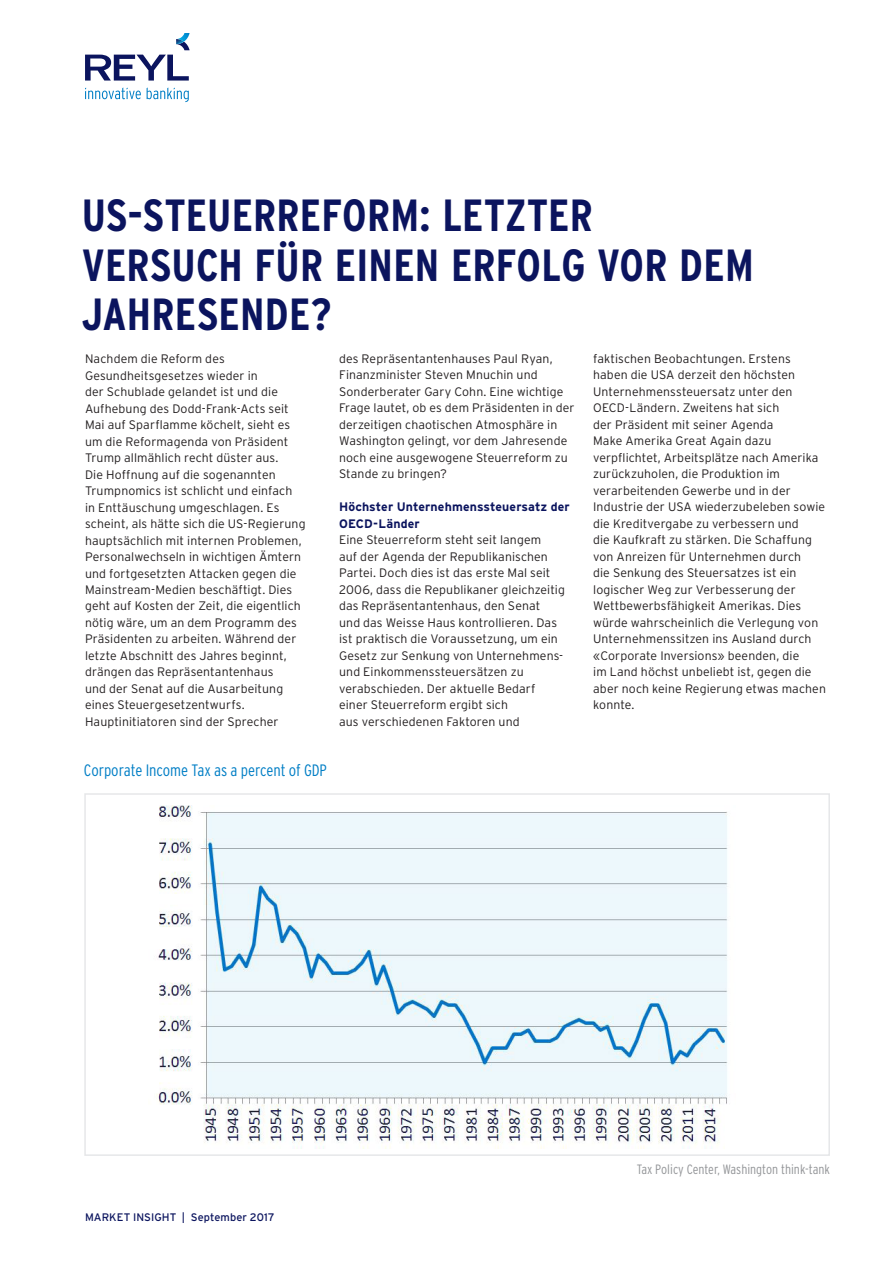
<style>
.page{position:relative;width:893px;height:1263px;background:#fff}
.page>*{position:absolute;margin:0;border:0;box-sizing:border-box;transform-origin:0 0}
.t1{font:700 condensed 45px/49.5px "Interstate";letter-spacing:.005em;color:#0b145e}
.t2{font:300 condensed 16.5px "Interstate";letter-spacing:-.005em;color:#007ec5}
.t3{font:300 condensed 13.5px "Interstate";color:#939598}
.t4{font:300 12.3px/16.5px "Interstate";letter-spacing:.01em;color:#231f20}
.t5{font:700 12.3px/16.5px "Interstate";letter-spacing:.01em;color:#0b145e}
.t6{font:10.95px "Interstate";letter-spacing:.01em;color:#0b145e}
</style>
<div class="page">
<svg style="left:85px;top:88px;width:56px;height:11px"></svg>
<svg style="left:147px;top:88px;width:42px;height:14px"></svg>
<svg style="left:85px;top:33px;width:105px;height:48px"></svg>
<img style="left:157px;top:805px;width:571px;height:344px">
<div style="left:84px;top:793px;width:746px;height:363px;border:2px solid #e6e7e9"></div>
<h1 class="t1" style="left:82px;top:190px;width:673px">US-STEUERREFORM: LETZTER<br>VERSUCH FÜR EINEN ERFOLG VOR DEM<br>JAHRESENDE?</h1>
<p class="t4" style="left:85px;top:350px;width:222px">Nachdem die Reform des Gesundheitsgesetzes wieder in<br>der Schublade gelandet ist und die Aufhebung des Dodd-Frank-Acts seit Mai auf Sparflamme köchelt, sieht es um die Reformagenda von Präsident Trump allmählich recht düster aus.<br>Die Hoffnung auf die sogenannten Trumpnomics ist schlicht und einfach<br>in Enttäuschung umgeschlagen. Es scheint, als hätte sich die US-Regierung hauptsächlich mit internen Problemen, Personalwechseln in wichtigen Ämtern und fortgesetzten Attacken gegen die Mainstream-Medien beschäftigt. Dies geht auf Kosten der Zeit, die eigentlich nötig wäre, um an dem Programm des Präsidenten zu arbeiten. Während der letzte Abschnitt des Jahres beginnt, drängen das Repräsentantenhaus<br>und der Senat auf die Ausarbeitung eines Steuergesetzentwurfs.<br>Hauptinitiatoren sind der Sprecher</p>
<p class="t4" style="left:339px;top:350px;width:237px">des Repräsentantenhauses Paul Ryan, Finanzminister Steven Mnuchin und Sonderberater Gary Cohn. Eine wichtige Frage lautet, ob es dem Präsidenten in der derzeitigen chaotischen Atmosphäre in Washington gelingt, vor dem Jahresende noch eine ausgewogene Steuerreform zu Stande zu bringen?</p>
<p class="t4" style="left:593px;top:350px;width:234px">faktischen Beobachtungen. Erstens haben die USA derzeit den höchsten Unternehmenssteuersatz unter den OECD-Ländern. Zweitens hat sich<br>der Präsident mit seiner Agenda<br>Make Amerika Great Again dazu verpflichtet, Arbeitsplätze nach Amerika zurückzuholen, die Produktion im verarbeitenden Gewerbe und in der Industrie der USA wiederzubeleben sowie die Kreditvergabe zu verbessern und<br>die Kaufkraft zu stärken. Die Schaffung von Anreizen für Unternehmen durch<br>die Senkung des Steuersatzes ist ein logischer Weg zur Verbesserung der Wettbewerbsfähigkeit Amerikas. Dies würde wahrscheinlich die Verlegung von Unternehmenssitzen ins Ausland durch «Corporate Inversions» beenden, die<br>im Land höchst unbeliebt ist, gegen die aber noch keine Regierung etwas machen konnte.</p>
<p class="t5" style="left:339px;top:499px;width:232px">Höchster Unternehmenssteuersatz der<br>OECD-Länder</p>
<p class="t4" style="left:339px;top:532px;width:227px">Eine Steuerreform steht seit langem<br>auf der Agenda der Republikanischen Partei. Doch dies ist das erste Mal seit 2006, dass die Republikaner gleichzeitig das Repräsentantenhaus, den Senat<br>und das Weisse Haus kontrollieren. Das ist praktisch die Voraussetzung, um ein Gesetz zur Senkung von Unternehmens&shy;und Einkommenssteuersätzen zu verabschieden. Der aktuelle Bedarf einer Steuerreform ergibt sich<br>aus verschiedenen Faktoren und</p>
<h2 class="t2" style="left:84px;top:760px;width:245px">Corporate Income Tax as a percent of GDP</h2>
<p class="t6" style="left:85px;top:1210px;width:191px">MARKET INSIGHT | September 2017</p>
<p class="t3" style="left:637px;top:1161px;width:195px">Tax Policy Center, Washington think-tank</p>
</div>
